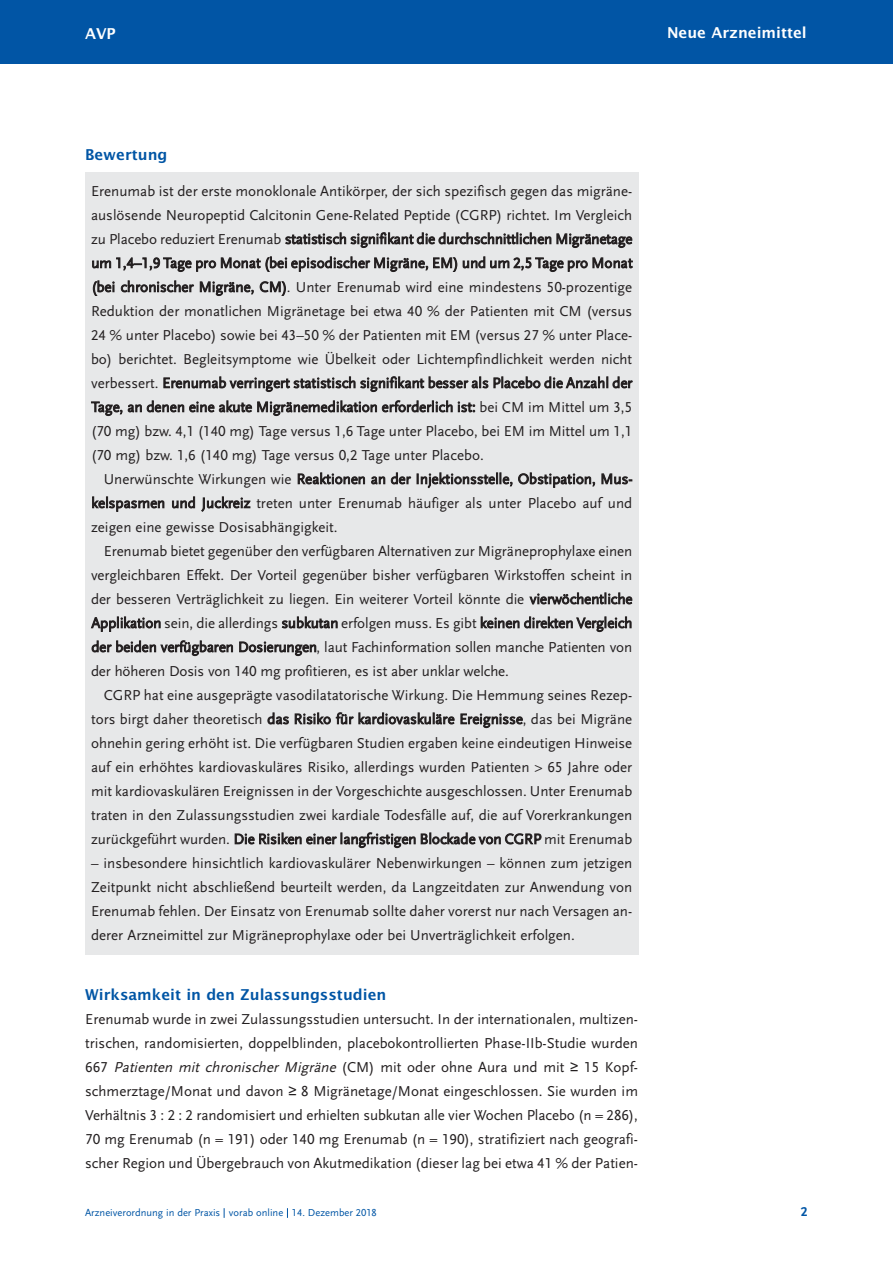
<style>
.page{position:relative;width:893px;height:1263px;background:#fff}
.page>*{position:absolute;margin:0;border:0;box-sizing:border-box;transform-origin:0 0}
.t1{font:15px/24px "Scala Sans LF";color:#231f20;text-align:justify}
.t2{font:600 15px "Lucida Sans";color:#0155a5}
.t3{font:600 15px "Lucida Sans";color:#fff}
.t4{font:700 13.5px "Scala Sans LF";color:#0155a5}
.t5{font:10.5px "Scala Sans LF";color:#0155a5}
.s1{font-style:italic}
.s2{font-family:"Arial"}
</style>
<div class="page">
<div style="left:0;top:0;width:892px;height:64px;background:#0155a5"></div>
<div style="left:85px;top:173px;width:553px;height:782px;background:#e7e8e9"></div>
<p class="t3" style="left:85px;top:25px;width:32px">AVP</p>
<p class="t3" style="left:667px;top:24px;width:141px">Neue Arzneimittel</p>
<p class="t2" style="left:85px;top:146px;width:84px">Bewertung</p>
<p class="t1" style="left:91px;top:179px;width:543px">Erenumab ist der erste monoklonale Antikörper, der sich spezifisch gegen das migräne&shy;auslösende Neuropeptid Calcitonin Gene-Related Peptide (CGRP) richtet. Im Vergleich zu Placebo reduziert Erenumab statistisch signifikant die durchschnittlichen Migränetage um 1,4–1,9 Tage pro Monat (bei episodischer Migräne, EM) und um 2,5 Tage pro Monat (bei chronischer Migräne, CM). Unter Erenumab wird eine mindestens 50-prozentige Reduktion der monatlichen Migränetage bei etwa 40 % der Patienten mit CM (versus 24 % unter Placebo) sowie bei 43–50 % der Patienten mit EM (versus 27 % unter Place&shy;bo) berichtet. Begleitsymptome wie Übelkeit oder Lichtempfindlichkeit werden nicht verbessert. Erenumab verringert statistisch signifikant besser als Placebo die Anzahl der Tage, an denen eine akute Migränemedikation erforderlich ist: bei CM im Mittel um 3,5 (70 mg) bzw. 4,1 (140 mg) Tage versus 1,6 Tage unter Placebo, bei EM im Mittel um 1,1 (70 mg) bzw. 1,6 (140 mg) Tage versus 0,2 Tage unter Placebo.</p>
<p class="t1" style="left:91px;top:467px;width:543px;text-indent:13px">Unerwünschte Wirkungen wie Reaktionen an der Injektionsstelle, Obstipation, Mus&shy;kelspasmen und Juckreiz treten unter Erenumab häufiger als unter Placebo auf und zeigen eine gewisse Dosisabhängigkeit.</p>
<p class="t1" style="left:91px;top:539px;width:543px;text-indent:13px">Erenumab bietet gegenüber den verfügbaren Alternativen zur Migräneprophylaxe einen vergleichbaren Effekt. Der Vorteil gegenüber bisher verfügbaren Wirkstoffen scheint in der besseren Verträglichkeit zu liegen. Ein weiterer Vorteil könnte die vierwöchentliche Applikation sein, die allerdings subkutan erfolgen muss. Es gibt keinen direkten Vergleich der beiden verfügbaren Dosierungen, laut Fachinformation sollen manche Patienten von der höheren Dosis von 140 mg profitieren, es ist aber unklar welche.</p>
<p class="t1" style="left:91px;top:683px;width:543px;text-indent:13px">CGRP hat eine ausgeprägte vasodilatatorische Wirkung. Die Hemmung seines Rezep&shy;tors birgt daher theoretisch das Risiko für kardiovaskuläre Ereignisse, das bei Migräne ohnehin gering erhöht ist. Die verfügbaren Studien ergaben keine eindeutigen Hinweise auf ein erhöhtes kardiovaskuläres Risiko, allerdings wurden Patienten &gt; 65 Jahre oder mit kardiovaskulären Ereignissen in der Vorgeschichte ausgeschlossen. Unter Erenumab traten in den Zulassungsstudien zwei kardiale Todesfälle auf, die auf Vorerkrankungen zurückgeführt wurden. Die Risiken einer langfristigen Blockade von CGRP mit Erenumab</p>
<p class="t1" style="left:91px;top:851px;width:543px">– insbesondere hinsichtlich kardiovaskulärer Nebenwirkungen – können zum jetzigen Zeitpunkt nicht abschließend beurteilt werden, da Langzeitdaten zur Anwendung von Erenumab fehlen. Der Einsatz von Erenumab sollte daher vorerst nur nach Versagen an&shy;derer Arzneimittel zur Migräneprophylaxe oder bei Unverträglichkeit erfolgen.</p>
<p class="t2" style="left:85px;top:986px;width:303px">Wirksamkeit in den Zulassungsstudien</p>
<p class="t1" style="left:85px;top:1007px;width:554px">Erenumab wurde in zwei Zulassungsstudien untersucht. In der internationalen, multizen&shy;trischen, randomisierten, doppelblinden, placebokontrollierten Phase-IIb-Studie wurden 667 <span class="s1">Patienten mit chronischer Migräne</span> (CM) mit oder ohne Aura und mit <span class="s2">≥</span> 15 Kopf&shy;schmerztage/Monat und davon <span class="s2">≥</span> 8 Migränetage/Monat eingeschlossen. Sie wurden im Verhältnis 3 : 2 : 2 randomisiert und erhielten subkutan alle vier Wochen Placebo (n = 286), 70 mg Erenumab (n = 191) oder 140 mg Erenumab (n = 190), stratifiziert nach geografi&shy;scher Region und Übergebrauch von Akutmedikation (dieser lag bei etwa 41 % der Patien-</p>
<p class="t5" style="left:85px;top:1207px;width:293px">Arzneiverordnung in der Praxis vorab online 14. Dezember 2018</p>
<p class="t4" style="left:801px;top:1204px;width:8px">2</p>
</div>
